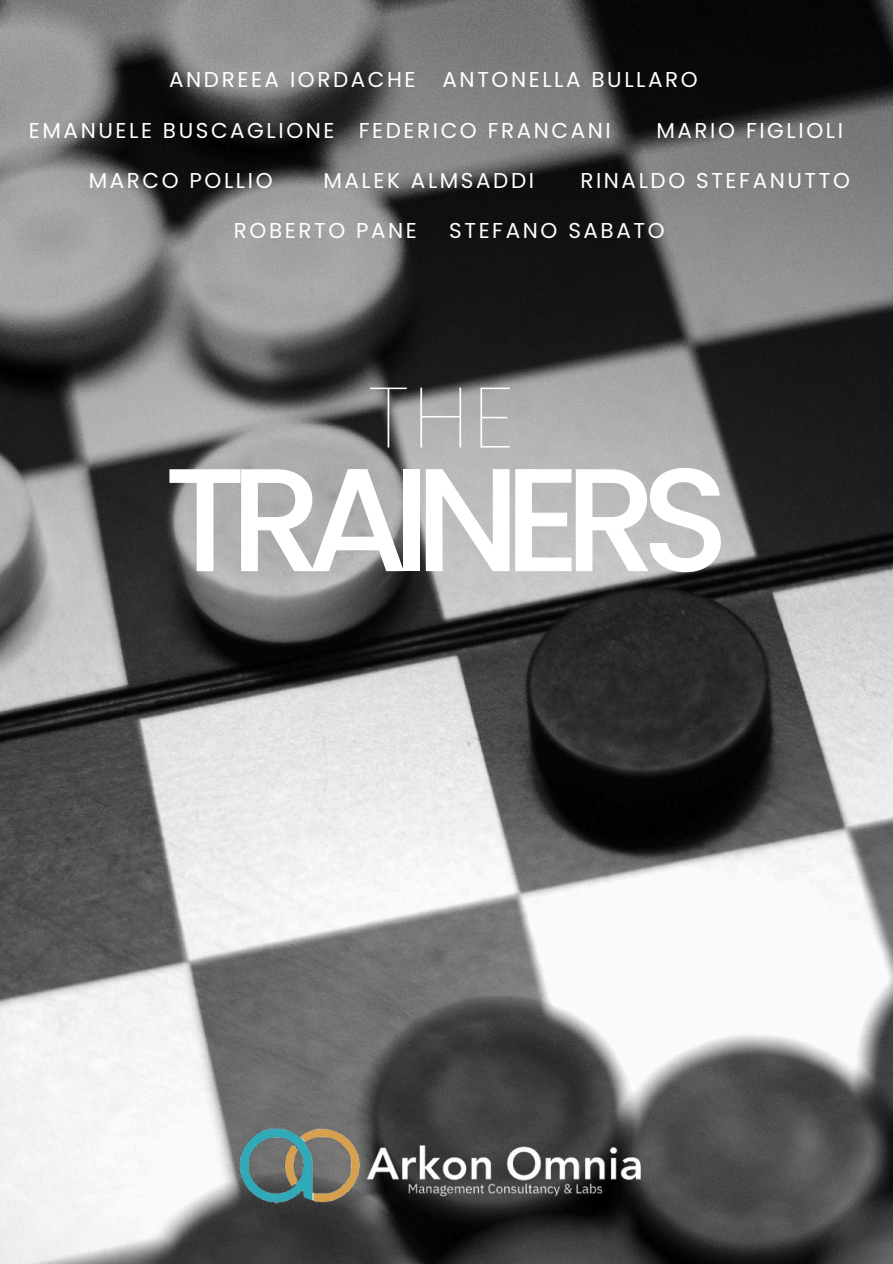
<style>
.page{position:relative;width:893px;height:1264px;background:#fff}
.page>*{position:absolute;margin:0;border:0;box-sizing:border-box;transform-origin:0 0}
.t1{font:500 146.55px "Poppins";letter-spacing:-.11em;color:#fff}
.t2{font:100 85.05px "Poppins";color:#fff}
.t3{font:21.45px "Poppins";letter-spacing:.12em;color:#fff}
</style>
<div class="page">
<img style="left:0;top:0;width:892px;height:1263px">
<img style="left:360px;top:1128px;width:294px;height:91px">
<img style="left:239px;top:1128px;width:121px;height:76px">
<p class="t3" style="left:169px;top:65px;width:248px">ANDREEA IORDACHE</p>
<p class="t3" style="left:442px;top:65px;width:257px">ANTONELLA BULLARO</p>
<p class="t3" style="left:29px;top:115px;width:307px">EMANUELE BUSCAGLIONE</p>
<h1 class="t3" style="left:358px;top:115px;width:253px">FEDERICO FRANCANI</h1>
<p class="t3" style="left:656px;top:115px;width:188px">MARIO FIGLIOLI</p>
<p class="t3" style="left:89px;top:165px;width:185px">MARCO POLLIO</p>
<h2 class="t3" style="left:323px;top:165px;width:212px">MALEK ALMSADDI</h2>
<p class="t3" style="left:580px;top:165px;width:271px">RINALDO STEFANUTTO</p>
<p class="t3" style="left:234px;top:215px;width:184px">ROBERTO PANE</p>
<p class="t3" style="left:449px;top:215px;width:217px">STEFANO SABATO</p>
<p class="t2" style="left:368px;top:358px;width:147px">THE</p>
<p class="t1" style="left:164px;top:417px;width:567px">TRAINERS</p>
</div>
